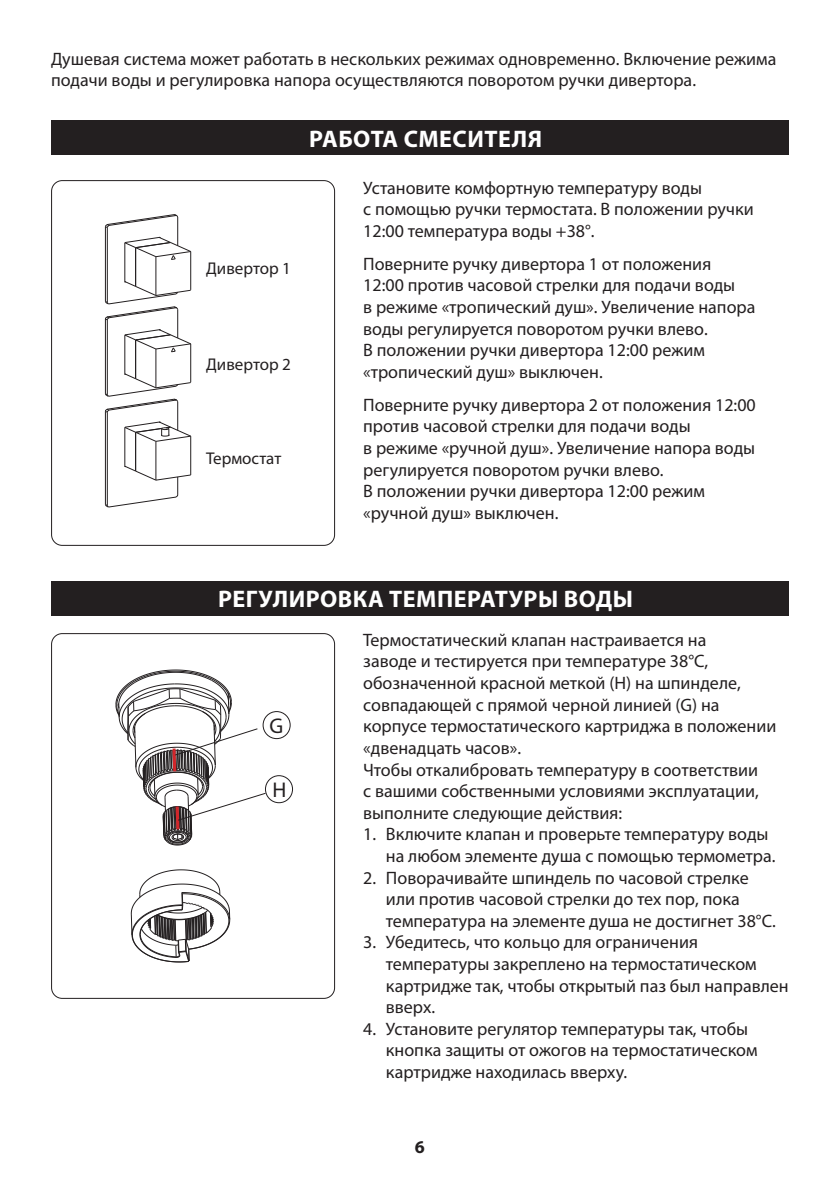
<style>
.page{position:relative;width:840px;height:1191px;background:#fff}
.page>*{position:absolute;margin:0;border:0;box-sizing:border-box;transform-origin:0 0}
.t1{font:700 24px "Myriad Pro";letter-spacing:.02em;color:#fff}
.t2{font:21.4px "Myriad Pro";color:#231f20}
.t3{font:18px/21.6px "Myriad Pro";color:#231f20}
.t4{font:700 18px "Myriad Pro";color:#231f20}
.t5{font:17px "Myriad Pro";color:#231f20}
</style>
<div class="page">
<div style="left:51px;top:120px;width:737px;height:34px;background:#231f20"></div>
<div style="left:51px;top:581px;width:737px;height:34px;background:#231f20"></div>
<div style="left:51px;top:180px;width:284px;height:366px;border:1px solid #231f20;border-radius:11px"></div>
<hr style="left:107px;top:320px;width:1px;height:75px;background:#231f20">
<hr style="left:124px;top:335px;width:1px;height:39px;background:#231f20">
<hr style="left:105px;top:319px;width:1px;height:75px;background:#231f20">
<hr style="left:190px;top:344px;width:1px;height:38px;background:#231f20">
<hr style="left:155px;top:349px;width:1px;height:39px;background:#231f20">
<hr style="left:135px;top:340px;width:1px;height:39px;background:#231f20">
<hr style="left:107px;top:412px;width:1px;height:93px;background:#231f20">
<hr style="left:124px;top:427px;width:1px;height:39px;background:#231f20">
<hr style="left:105px;top:411px;width:1px;height:93px;background:#231f20">
<hr style="left:155px;top:441px;width:1px;height:39px;background:#231f20">
<hr style="left:190px;top:436px;width:1px;height:39px;background:#231f20">
<svg style="left:105px;top:465px;width:86px;height:42px"></svg>
<hr style="left:135px;top:432px;width:1px;height:39px;background:#231f20">
<svg style="left:105px;top:373px;width:86px;height:69px"></svg>
<hr style="left:107px;top:227px;width:1px;height:75px;background:#231f20">
<hr style="left:124px;top:243px;width:1px;height:39px;background:#231f20">
<hr style="left:105px;top:227px;width:1px;height:74px;background:#231f20">
<svg style="left:105px;top:281px;width:86px;height:71px"></svg>
<hr style="left:190px;top:251px;width:1px;height:39px;background:#231f20">
<hr style="left:155px;top:257px;width:1px;height:38px;background:#231f20">
<hr style="left:135px;top:248px;width:1px;height:38px;background:#231f20">
<svg style="left:105px;top:214px;width:86px;height:46px"></svg>
<svg style="left:130px;top:869px;width:100px;height:93px"></svg>
<svg style="left:115px;top:669px;width:151px;height:176px"></svg>
<div style="left:262px;top:711px;width:28px;height:28px;border:1px solid #231f20;border-radius:50%"></div>
<div style="left:265px;top:775px;width:28px;height:28px;border:1px solid #231f20;border-radius:50%"></div>
<div style="left:51px;top:633px;width:284px;height:366px;border:1px solid #231f20;border-radius:11px"></div>
<p class="t3" style="left:51px;top:47px;width:726px">Душевая система может работать в нескольких режимах одновременно. Включение режима подачи воды и регулировка напора осуществляются поворотом ручки дивертора.</p>
<p class="t1" style="left:309px;top:123px;width:234px">РАБОТА СМЕСИТЕЛЯ</p>
<p class="t5" style="left:206px;top:258px;width:86px">Дивертор 1</p>
<p class="t5" style="left:206px;top:354px;width:86px">Дивертор 2</p>
<p class="t5" style="left:206px;top:448px;width:76px">Термостат</p>
<p class="t3" style="left:363px;top:176px;width:392px">Установите комфортную температуру воды<br>с помощью ручки термостата. В положении ручки<br>12:00 температура воды +38°.</p>
<p class="t3" style="left:363px;top:253px;width:393px">Поверните ручку дивертора 1 от положения 12:00 против часовой стрелки для подачи воды<br>в режиме «тропический душ». Увеличение напора воды регулируется поворотом ручки влево.<br>В положении ручки дивертора 12:00 режим «тропический душ» выключен.</p>
<p class="t3" style="left:363px;top:394px;width:394px">Поверните ручку дивертора 2 от положения 12:00 против часовой стрелки для подачи воды<br>в режиме «ручной душ». Увеличение напора воды регулируется поворотом ручки влево.<br>В положении ручки дивертора 12:00 режим «ручной душ» выключен.</p>
<p class="t1" style="left:218px;top:583px;width:416px">РЕГУЛИРОВКА ТЕМПЕРАТУРЫ ВОДЫ</p>
<p class="t2" style="left:269px;top:712px;width:15px">G</p>
<p class="t2" style="left:272px;top:776px;width:15px">H</p>
<p class="t3" style="left:363px;top:629px;width:414px">Термостатический клапан настраивается на<br>заводе и тестируется при температуре 38°C, обозначенной красной меткой (H) на шпинделе, совпадающей с прямой черной линией (G) на корпусе термостатического картриджа в положении «двенадцать часов».</p>
<p class="t3" style="left:363px;top:758px;width:397px;text-align:justify">Чтобы откалибровать температуру в соответствии с вашими собственными условиями эксплуатации, выполните следующие действия:</p>
<p class="t3" style="left:386px;top:823px;width:391px;text-indent:-23px">1. Включите клапан и проверьте температуру воды на любом элементе душа с помощью термометра.</p>
<p class="t3" style="left:386px;top:866px;width:391px;text-indent:-23px">2. Поворачивайте шпиндель по часовой стрелке или против часовой стрелки до тех пор, пока температура на элементе душа не достигнет 38°C.</p>
<p class="t3" style="left:386px;top:931px;width:404px;text-indent:-23px">3. Убедитесь, что кольцо для ограничения температуры закреплено на термостатическом картридже так, чтобы открытый паз был направлен вверх.</p>
<p class="t3" style="left:386px;top:1017px;width:373px;text-indent:-23px">4. Установите регулятор температуры так, чтобы кнопка защиты от ожогов на термостатическом картридже находилась вверху.</p>
<p class="t4" style="left:415px;top:1135px;width:11px">6</p>
</div>
